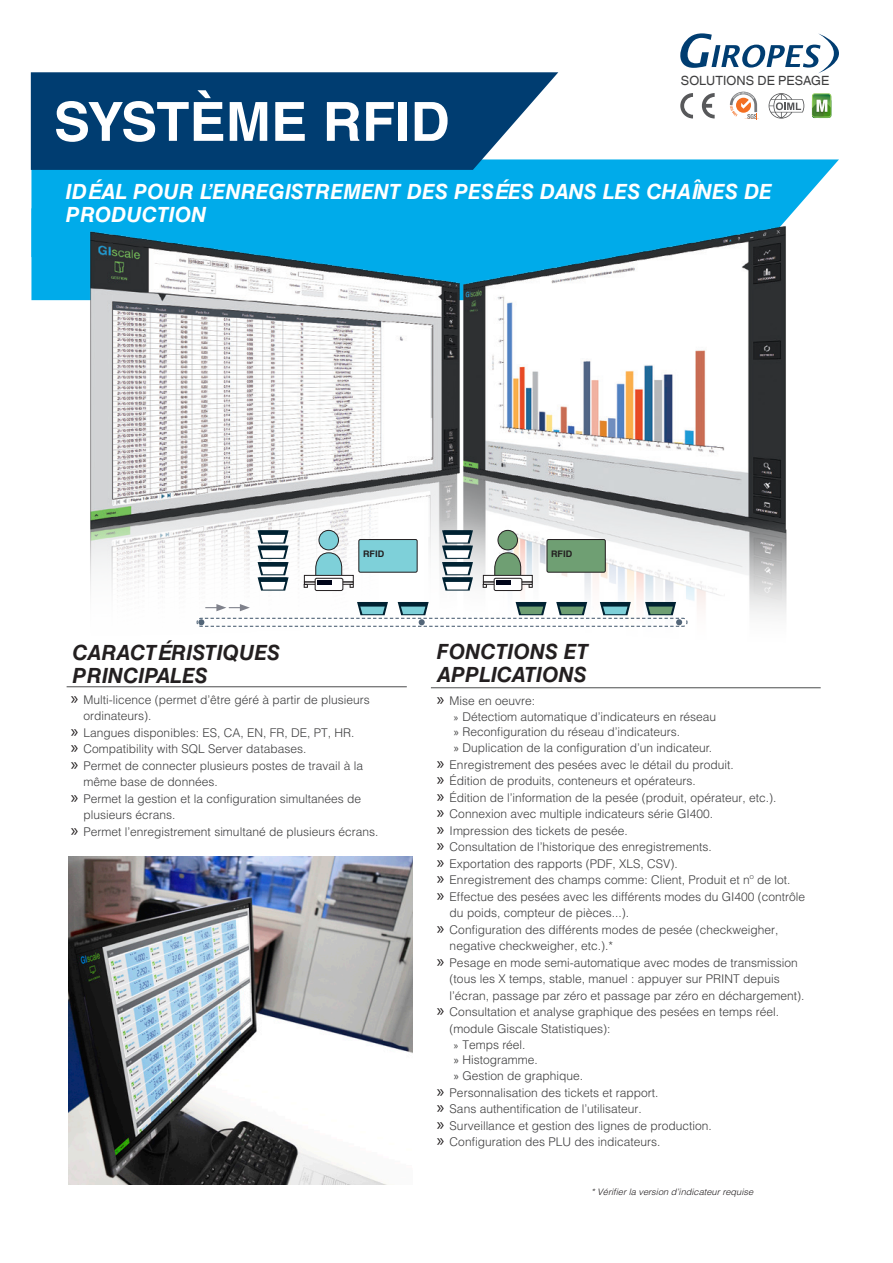
<style>
.page{position:relative;width:893px;height:1263px;background:#fff}
.page>*{position:absolute;margin:0;border:0;box-sizing:border-box;transform-origin:0 0}
.t1{font:700 54px "Helvetica LT Std";letter-spacing:.005em;color:#fff}
.t2{font:italic 700 21px/22.5px "Helvetica LT Std";letter-spacing:.005em;color:#fff}
.t3{font:italic 700 21px/22.5px "Helvetica LT Std";letter-spacing:.005em;color:#231f20}
.t4{font:12.75px "Helvetica World";letter-spacing:.005em;color:#3e3e3f}
.t5{font:300 12px/16.5px "Helvetica LT Std";color:#3e3e3f}
.t6{font:700 9px "Helvetica World";letter-spacing:.005em;color:#231f20}
.t7{font:italic 300 8.85px "Helvetica LT Std";color:#231f20;scale:1.04 1}
.s1{font-family:"Myriad Pro";font-weight:400;font-size:18px;color:#231f20}
.s2{font-family:"Myriad Pro";font-weight:400;font-size:10.5px}
.s3{font-family:"Myriad Pro";font-weight:400}
</style>
<div class="page">
<svg style="left:558px;top:159px;width:281px;height:11px;background:#0eafeb"></svg>
<svg style="left:31px;top:72px;width:527px;height:98px;background:#114b7c"></svg>
<img style="left:31px;top:170px;width:799px;height:519px">
<hr style="left:431px;top:687px;width:390px;height:1px;background:#4b4c4d">
<hr style="left:67px;top:686px;width:340px;height:1px;background:#4b4c4d">
<svg style="left:769px;top:93px;width:35px;height:26px"></svg>
<img style="left:811px;top:93px;width:21px;height:26px">
<svg style="left:812px;top:94px;width:19px;height:24px"></svg>
<svg style="left:730px;top:92px;width:29px;height:28px"></svg>
<svg style="left:680px;top:93px;width:35px;height:25px"></svg>
<svg style="left:680px;top:33px;width:159px;height:40px"></svg>
<svg style="left:258px;top:530px;width:31px;height:61px"></svg>
<svg style="left:442px;top:530px;width:31px;height:61px"></svg>
<div style="left:319px;top:530px;width:19px;height:20px;background:#7ed0d9;border-radius:50%"></div>
<div style="left:319px;top:530px;width:20px;height:20px;border:1px solid #231f20;border-radius:50%"></div>
<svg style="left:315px;top:552px;width:28px;height:23px"></svg>
<svg style="left:306px;top:577px;width:45px;height:3px"></svg>
<div style="left:304px;top:575px;width:49px;height:7px;border:1px solid #231f20"></div>
<div style="left:315px;top:578px;width:28px;height:12px;background:#fff;border-radius:2px"></div>
<div style="left:315px;top:578px;width:28px;height:13px;border:1px solid #231f20;border-radius:2px"></div>
<hr style="left:318px;top:580px;width:14px;height:4px;background:#000519">
<div style="left:359px;top:539px;width:58px;height:33px;background:#7ed0d9;border-radius:2px"></div>
<div style="left:358px;top:539px;width:60px;height:34px;border:1px solid #231f20;border-radius:2px"></div>
<svg style="left:196px;top:602px;width:492px;height:25px"></svg>
<div style="left:498px;top:530px;width:19px;height:20px;background:#6f9f73;border-radius:50%"></div>
<div style="left:498px;top:530px;width:20px;height:20px;border:1px solid #231f20;border-radius:50%"></div>
<svg style="left:494px;top:552px;width:28px;height:23px"></svg>
<svg style="left:485px;top:577px;width:45px;height:3px"></svg>
<div style="left:483px;top:575px;width:49px;height:7px;border:1px solid #231f20"></div>
<div style="left:494px;top:578px;width:28px;height:12px;background:#fff;border-radius:2px"></div>
<div style="left:494px;top:578px;width:28px;height:13px;border:1px solid #231f20;border-radius:2px"></div>
<hr style="left:497px;top:580px;width:14px;height:4px;background:#000519">
<div style="left:547px;top:539px;width:58px;height:33px;background:#6f9f73;border-radius:2px"></div>
<div style="left:547px;top:539px;width:59px;height:34px;border:1px solid #231f20;border-radius:2px"></div>
<img style="left:68px;top:857px;width:344px;height:327px">
<p class="t4" style="left:681px;top:73px;width:150px">SOLUTIONS DE PESAGE</p>
<h1 class="t1" style="left:54px;top:89px;width:397px">SYSTÈME RFID</h1>
<h2 class="t2" style="left:66px;top:180px;width:708px">IDÉAL POUR L’ENREGISTREMENT DES PESÉES DANS LES CHAÎNES DE<br>PRODUCTION</h2>
<p class="t6" style="left:363px;top:548px;width:23px">RFID</p>
<p class="t6" style="left:551px;top:548px;width:23px">RFID</p>
<h2 class="t3" style="left:73px;top:641px;width:209px">CARACTÉRISTIQUES<br>PRINCIPALES</h2>
<p class="t5" style="left:71px;top:691px;width:300px"><span class="s1">»</span> Multi-licence (permet d’être géré à partir de plusieurs</p>
<p class="t5" style="left:84px;top:708px;width:70px">ordinateurs).</p>
<p class="t5" style="left:71px;top:724px;width:285px"><span class="s1">»</span> Langues disponibles: ES, CA, EN, FR, DE, PT, HR.</p>
<p class="t5" style="left:71px;top:741px;width:237px"><span class="s1">»</span> Compatibility with SQL Server databases.</p>
<p class="t5" style="left:71px;top:757px;width:294px"><span class="s1">»</span> Permet de connecter plusieurs postes de travail à la</p>
<p class="t5" style="left:84px;top:774px;width:136px">même base de données.</p>
<p class="t5" style="left:71px;top:790px;width:292px"><span class="s1">»</span> Permet la gestion et la configuration simultanées de</p>
<p class="t5" style="left:84px;top:807px;width:94px">plusieurs écrans.</p>
<p class="t5" style="left:71px;top:823px;width:309px"><span class="s1">»</span> Permet l’enregistrement simultané de plusieurs écrans.</p>
<h2 class="t3" style="left:437px;top:640px;width:153px">FONCTIONS ET<br>APPLICATIONS</h2>
<p class="t5" style="left:454px;top:692px;width:264px;text-indent:-17px"><span class="s1">»</span> Mise en oeuvre:<br><span class="s2">»</span> Détectiom automatique d’indicateurs en réseau</p>
<p class="t5" style="left:454px;top:723px;width:228px"><span class="s3">»</span> Reconfiguration du réseau d’indicateurs.</p>
<p class="t5" style="left:454px;top:740px;width:260px"><span class="s3">»</span> Duplication de la configuration d’un indicateur.</p>
<p class="t5" style="left:437px;top:756px;width:298px"><span class="s1">»</span> Enregistrement des pesées avec le détail du produit.</p>
<p class="t5" style="left:437px;top:773px;width:260px"><span class="s1">»</span> Édition de produits, conteneurs et opérateurs.</p>
<p class="t5" style="left:437px;top:789px;width:341px"><span class="s1">»</span> Édition de l’information de la pesée (produit, opérateur, etc.).</p>
<p class="t5" style="left:437px;top:806px;width:278px"><span class="s1">»</span> Connexion avec multiple indicateurs série GI400.</p>
<p class="t5" style="left:437px;top:822px;width:192px"><span class="s1">»</span> Impression des tickets de pesée.</p>
<p class="t5" style="left:437px;top:839px;width:276px"><span class="s1">»</span> Consultation de l’historique des enregistrements.</p>
<p class="t5" style="left:437px;top:855px;width:242px"><span class="s1">»</span> Exportation des rapports (PDF, XLS, CSV).</p>
<p class="t5" style="left:437px;top:872px;width:355px"><span class="s1">»</span> Enregistrement des champs comme: Client, Produit et nº de lot.</p>
<p class="t5" style="left:437px;top:888px;width:370px"><span class="s1">»</span> Effectue des pesées avec les différents modes du GI400 (contrôle</p>
<p class="t5" style="left:450px;top:905px;width:181px">du poids, compteur de pièces...).</p>
<p class="t5" style="left:437px;top:921px;width:343px"><span class="s1">»</span> Configuration des différents modes de pesée (checkweigher,</p>
<p class="t5" style="left:450px;top:938px;width:165px">negative checkweigher, etc.).*</p>
<p class="t5" style="left:437px;top:954px;width:362px"><span class="s1">»</span> Pesage en mode semi-automatique avec modes de transmission</p>
<p class="t5" style="left:450px;top:971px;width:332px">(tous les X temps, stable, manuel : appuyer sur PRINT depuis</p>
<p class="t5" style="left:450px;top:987px;width:356px">l’écran, passage par zéro et passage par zéro en déchargement).</p>
<p class="t5" style="left:437px;top:1004px;width:344px"><span class="s1">»</span> Consultation et analyse graphique des pesées en temps réel.</p>
<p class="t5" style="left:450px;top:1020px;width:162px">(module Giscale Statistiques):</p>
<p class="t5" style="left:454px;top:1037px;width:73px"><span class="s2">»</span> Temps réel.</p>
<p class="t5" style="left:454px;top:1051px;width:85px"><span class="s3">»</span> Histogramme.</p>
<p class="t5" style="left:454px;top:1067px;width:131px"><span class="s3">»</span> Gestion de graphique.</p>
<p class="t5" style="left:437px;top:1084px;width:223px"><span class="s1">»</span> Personnalisation des tickets et rapport.</p>
<p class="t5" style="left:437px;top:1100px;width:206px"><span class="s1">»</span> Sans authentification de l’utilisateur.</p>
<p class="t5" style="left:437px;top:1117px;width:276px"><span class="s1">»</span> Surveillance et gestion des lignes de production.</p>
<p class="t5" style="left:437px;top:1133px;width:225px"><span class="s1">»</span> Configuration des PLU des indicateurs.</p>
<p class="t7" style="left:591px;top:1186px;width:157px">* Vérifier la version d’indicateur requise</p>
</div>
